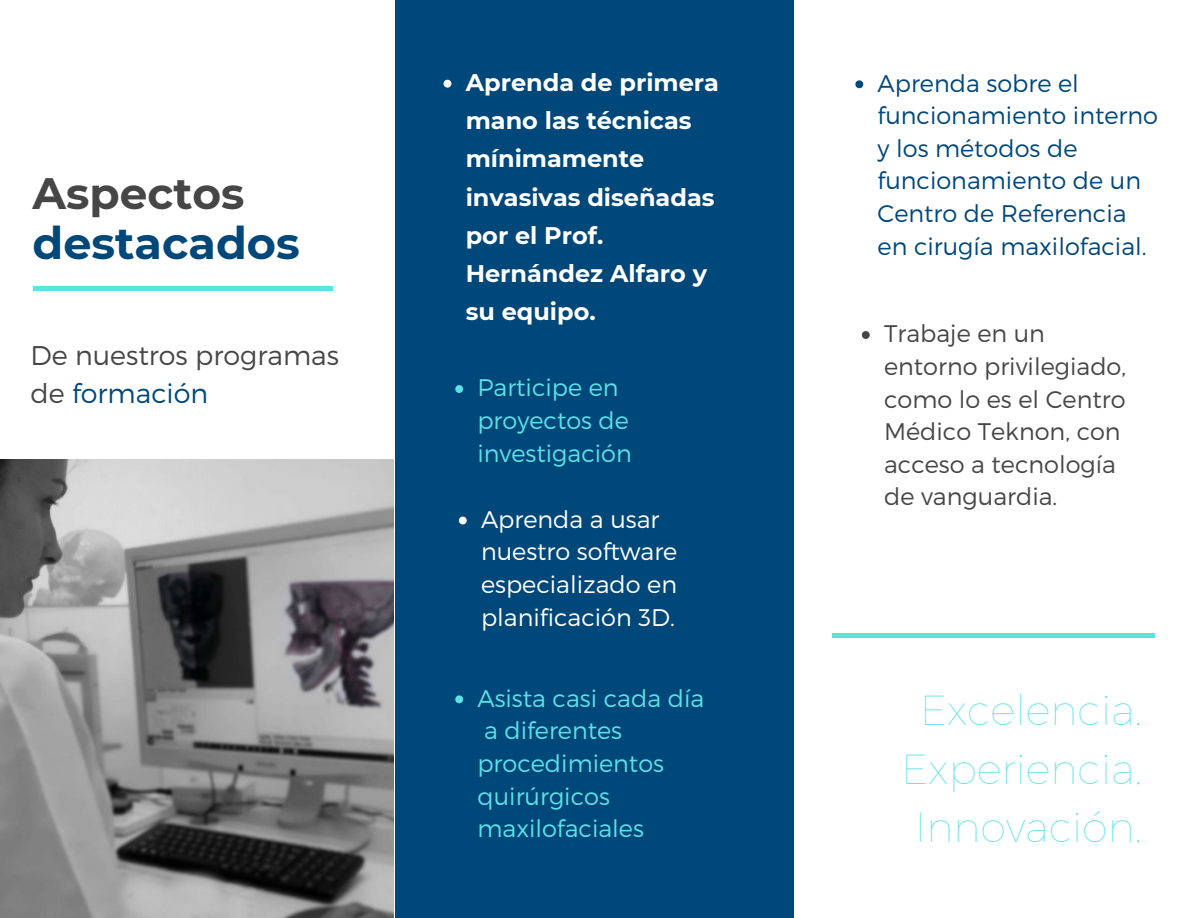
<style>
.page{position:relative;width:1188px;height:918px;background:#fff}
.page>*{position:absolute;margin:0;border:0;box-sizing:border-box;transform-origin:0 0}
.t1{font:700 44.55px "Montserrat";color:#00477a}
.t2{font:700 43.95px "Montserrat";color:#464646}
.t3{font:100 42px "Montserrat";color:#5ce1e6}
.t4{font:300 27px/37.2px "Montserrat";color:#464646}
.t5{font:300 24px/32.7px "Montserrat";color:#00477a}
.t6{font:300 24px/32.7px "Montserrat";color:#5ce1e6}
.t7{font:700 24px/38.2px "Montserrat";color:#fff}
.t8{font:300 24px/32.7px "Montserrat";color:#464646}
.t9{font:300 24px/32.7px "Montserrat";color:#fff}
.s1{color:#00477a}
</style>
<div class="page">
<div style="left:395px;top:0;width:398px;height:918px;background:#00477a"></div>
<svg style="left:444px;top:80px;width:7px;height:8px"></svg>
<img style="left:0;top:459px;width:394px;height:459px">
<div style="left:832px;top:633px;width:323px;height:5px;background:#5ce1e6"></div>
<hr style="left:33px;top:286px;width:300px;height:4px;background:#5ce1e6">
<svg style="left:455px;top:385px;width:8px;height:8px"></svg>
<svg style="left:459px;top:517px;width:8px;height:7px"></svg>
<svg style="left:455px;top:695px;width:8px;height:8px"></svg>
<svg style="left:855px;top:80px;width:8px;height:8px"></svg>
<svg style="left:862px;top:331px;width:8px;height:8px"></svg>
<p class="t2" style="left:33px;top:166px;width:214px">Aspectos</p>
<p class="t1" style="left:33px;top:216px;width:269px">destacados</p>
<p class="t4" style="left:31px;top:336px;width:310px">De nuestros programas de <span class="s1">formación</span></p>
<p class="t7" style="left:466px;top:63px;width:255px">Aprenda de primera mano las técnicas mínimamente invasivas diseñadas por el Prof.<br>Hernández Alfaro y su equipo.</p>
<p class="t6" style="left:477px;top:370px;width:156px">Participe en proyectos de investigación</p>
<p class="t9" style="left:481px;top:502px;width:198px">Aprenda a usar nuestro software especializado en planificación 3D.</p>
<p class="t6" style="left:477px;top:681px;width:228px">Asista casi cada día a diferentes procedimientos quirúrgicos maxilofaciales</p>
<p class="t5" style="left:878px;top:66px;width:282px">Aprenda sobre el funcionamiento interno y los métodos de funcionamiento de un<br>Centro de Referencia en cirugía maxilofacial.</p>
<p class="t8" style="left:884px;top:316px;width:244px">Trabaje en un entorno privilegiado, como lo es el Centro<br>Médico Teknon, con acceso a tecnología de vanguardia.</p>
<p class="t3" style="left:920px;top:683px;width:224px">Excelencia.</p>
<p class="t3" style="left:901px;top:741px;width:242px">Experiencia.</p>
<p class="t3" style="left:915px;top:800px;width:228px">Innovación.</p>
</div>
